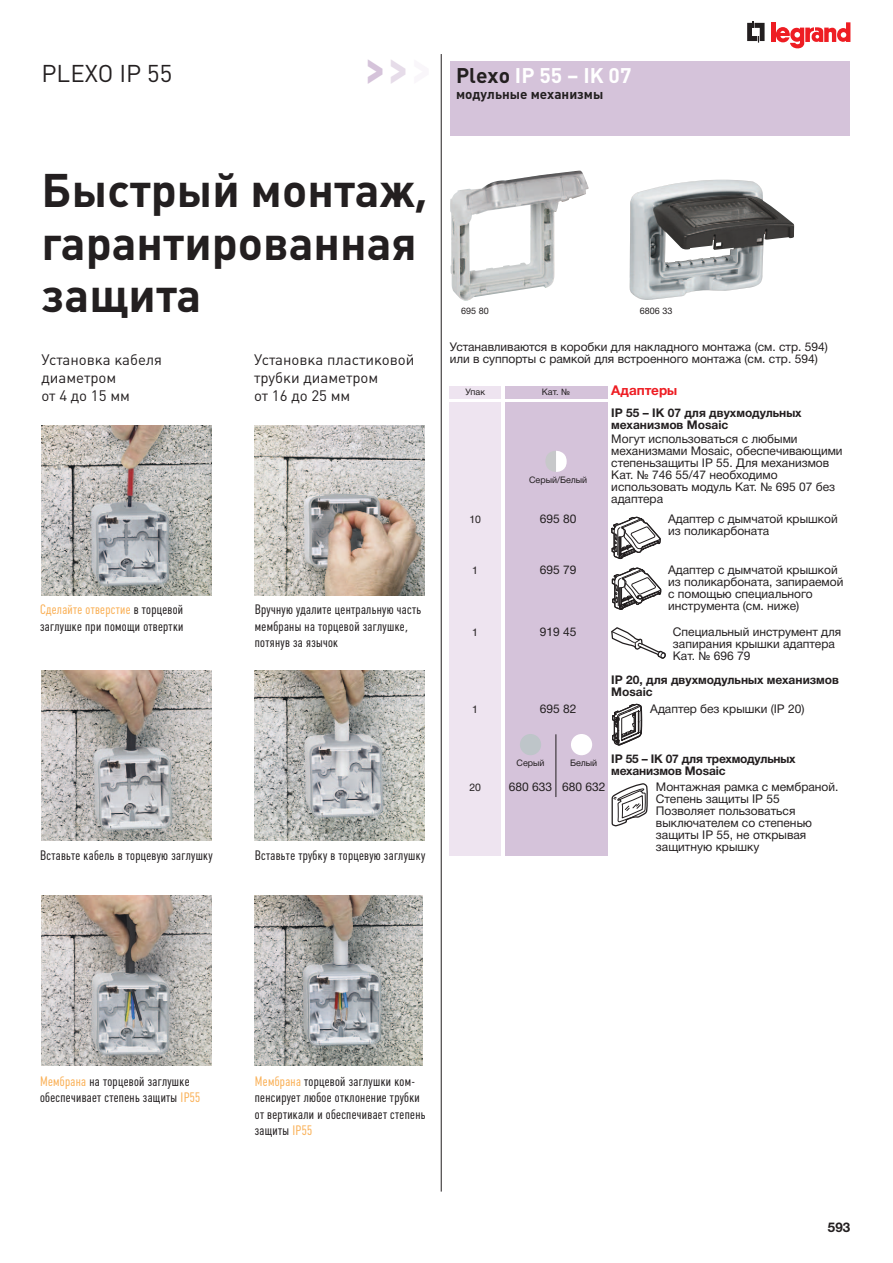
<style>
.page{position:relative;width:893px;height:1263px;background:#fff}
.page>*{position:absolute;margin:0;border:0;box-sizing:border-box;transform-origin:0 0}
.t1{font:700 50.4px "DIN";color:#d5c3da;scale:.71 1}
.t2{font:700 46.5px/52.5px "Plumb";color:#231f20}
.t3{font:24px "Plumb";color:#231f20}
.t4{font:700 21px "DIN";color:#fff}
.t5{font:15px/18px "Plumb";color:#231f20}
.t6{font:13.5px/16.5px "Plumb Condensed";letter-spacing:.025em;color:#231f20}
.t7{font:700 13.5px "DIN";color:#231f20}
.t8{font:700 13.5px "Helvetica Neue Cyr";color:#ee1d23}
.t9{font:700 13.5px "Helvetica Neue Cyr";color:#231f20}
.t10{font:12px/12px "Helvetica Neue Cyr";color:#231f20}
.t11{font:700 12px/12px "Helvetica Neue Cyr";color:#231f20}
.t12{font:10.5px "Helvetica Neue Cyr";color:#231f20}
.t13{font:9px "Helvetica Neue Cyr";color:#231f20}
.s1{color:#e6dce9}
.s2{color:#f9f6fa}
.s3{color:#231f20}
.s4{color:#fab056}
</style>
<div class="page">
<svg style="left:747px;top:21px;width:18px;height:22px"></svg>
<hr style="left:771px;top:22px;width:4px;height:20px;background:#ee1d23">
<svg style="left:776px;top:22px;width:74px;height:27px"></svg>
<div style="left:450px;top:386px;width:51px;height:12px;background:#eee4f0"></div>
<div style="left:505px;top:386px;width:102px;height:12px;background:#d5c3da"></div>
<div style="left:450px;top:402px;width:51px;height:454px;background:#eee4f0"></div>
<div style="left:505px;top:402px;width:102px;height:454px;background:#d5c3da"></div>
<div style="left:450px;top:62px;width:399px;height:74px;background:#d5c3da"></div>
<hr style="left:441px;top:54px;width:1px;height:1137px;background:#231f20">
<img style="left:630px;top:180px;width:164px;height:120px">
<hr style="left:556px;top:734px;width:1px;height:63px;background:#231f20">
<img style="left:450px;top:171px;width:139px;height:130px">
<svg style="left:611px;top:517px;width:50px;height:42px"></svg>
<svg style="left:612px;top:704px;width:30px;height:42px"></svg>
<svg style="left:612px;top:567px;width:49px;height:43px"></svg>
<svg style="left:611px;top:627px;width:55px;height:32px"></svg>
<svg style="left:546px;top:450px;width:21px;height:22px"></svg>
<div style="left:520px;top:734px;width:21px;height:21px;background:#bec5c9;border-radius:50%"></div>
<div style="left:571px;top:734px;width:21px;height:21px;background:#fff;border-radius:50%"></div>
<svg style="left:612px;top:783px;width:36px;height:43px"></svg>
<img style="left:42px;top:425px;width:170px;height:170px">
<img style="left:42px;top:671px;width:170px;height:170px">
<img style="left:42px;top:895px;width:170px;height:170px">
<img style="left:254px;top:895px;width:169px;height:170px">
<img style="left:254px;top:671px;width:170px;height:170px">
<img style="left:254px;top:425px;width:170px;height:170px">
<h3 class="t3" style="left:42px;top:60px;width:132px">PLEXO IP 55</h3>
<h1 class="t1" style="left:365px;top:35px;width:94px">&gt;<span class="s1">&gt;</span><span class="s2">&gt;</span></h1>
<h3 class="t4" style="left:456px;top:62px;width:177px"><span class="s3">Plexo</span> IP 55 – IK 07</h3>
<p class="t7" style="left:456px;top:85px;width:149px">модульные механизмы</p>
<h2 class="t2" style="left:42px;top:164px;width:388px">Быстрый монтаж, гарантированная защита</h2>
<p class="t5" style="left:42px;top:350px;width:122px">Установка кабеля диаметром<br>от 4 до 15 мм</p>
<p class="t5" style="left:254px;top:350px;width:162px">Установка пластиковой трубки диаметром<br>от 16 до 25 мм</p>
<p class="t6" style="left:40px;top:602px;width:145px"><span class="s4">Cделайте отверстие</span> в торцевой заглушке при помощи отвертки</p>
<p class="t6" style="left:255px;top:602px;width:168px">Вручную удалите центральную часть мембраны на торцевой заглушке, потянув за язычок</p>
<p class="t6" style="left:40px;top:847px;width:174px">Вставьте кабель в торцевую заглушку</p>
<p class="t6" style="left:255px;top:848px;width:172px">Вставьте трубку в торцевую заглушку</p>
<p class="t13" style="left:640px;top:306px;width:34px">6806 33</p>
<p class="t10" style="left:450px;top:341px;width:380px">Устанавливаются в коробки для накладного монтажа (см. стр. 594) или в суппорты с рамкой для встроенного монтажа (см. стр. 594)</p>
<p class="t13" style="left:465px;top:387px;width:21px">Упак</p>
<p class="t13" style="left:542px;top:387px;width:30px">Кат. №</p>
<p class="t8" style="left:611px;top:383px;width:67px">Адаптеры</p>
<p class="t11" style="left:611px;top:406px;width:192px">IP 55 – IK 07 для двухмодульных механизмов Mosaic</p>
<p class="t13" style="left:461px;top:306px;width:29px">695 80</p>
<p class="t13" style="left:529px;top:475px;width:60px">Серый/Белый</p>
<p class="t10" style="left:611px;top:433px;width:233px">Могут использоваться с любыми механизмами Mosaic, обеспечивающими степеньзащиты IP 55. Для механизмов<br>Кат. № 746 55/47 необходимо использовать модуль Кат. № 695 07 без адаптера</p>
<p class="t12" style="left:469px;top:514px;width:13px">10</p>
<p class="t10" style="left:540px;top:513px;width:38px">695 80</p>
<p class="t10" style="left:668px;top:513px;width:171px">Адаптер с дымчатой крышкой из поликарбоната</p>
<p class="t12" style="left:472px;top:564px;width:7px">1</p>
<p class="t10" style="left:540px;top:563px;width:38px">695 79</p>
<p class="t10" style="left:668px;top:563px;width:177px">Адаптер с дымчатой крышкой из поликарбоната, запираемой с помощью специального инструмента (см. ниже)</p>
<p class="t12" style="left:472px;top:626px;width:7px">1</p>
<p class="t10" style="left:540px;top:626px;width:38px">919 45</p>
<p class="t10" style="left:673px;top:626px;width:170px">Специальный инструмент для запирания крышки адаптера<br>Кат. № 696 79</p>
<p class="t11" style="left:611px;top:674px;width:229px">IP 20, для двухмодульных механизмов<br>Mosaic</p>
<p class="t12" style="left:472px;top:703px;width:7px">1</p>
<p class="t10" style="left:540px;top:703px;width:38px">695 82</p>
<p class="t10" style="left:650px;top:703px;width:156px">Адаптер без крышки (IP 20)</p>
<p class="t13" style="left:516px;top:758px;width:30px">Серый</p>
<p class="t11" style="left:611px;top:753px;width:186px;text-indent:-41px"><sub>Белый</sub> IP 55 – IK 07 для трехмодульных механизмов Mosaic</p>
<p class="t12" style="left:469px;top:782px;width:13px">20</p>
<p class="t10" style="left:509px;top:781px;width:98px">680 633 680 632</p>
<p class="t10" style="left:656px;top:781px;width:184px">Монтажная рамка с мембраной.<br>Степень защиты IP 55<br>Позволяет пользоваться выключателем со степенью защиты IP 55, не открывая защитную крышку</p>
<p class="t6" style="left:40px;top:1073px;width:161px"><span class="s4">Мембрана</span> на торцевой заглушке обеспечивает степень защиты <span class="s4">IP55</span></p>
<p class="t6" style="left:255px;top:1073px;width:172px"><span class="s4">Мембрана</span> торцевой заглушки ком&shy;пенсирует любое отклонение трубки от вертикали и обеспечивает степень защиты <span class="s4">IP55</span></p>
<p class="t9" style="left:828px;top:1220px;width:24px">593</p>
</div>
